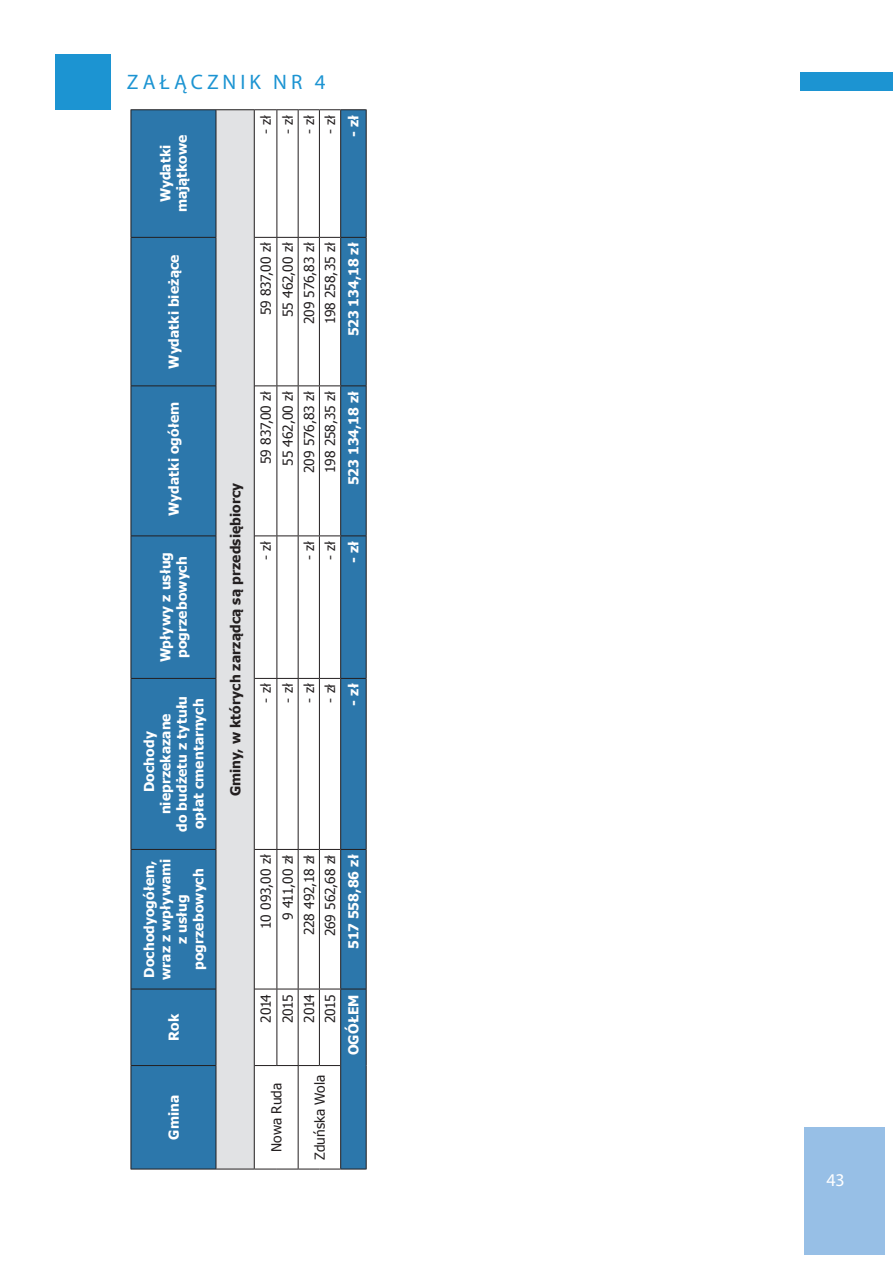
<style>
.page{position:relative;width:893px;height:1263px;background:#fff}
.page>*{position:absolute;margin:0;border:0;box-sizing:border-box;transform-origin:0 0}
.t1{font:21px "Myriad Pro";letter-spacing:.195em;color:#1c94d2}
.t2{font:18px "Myriad Pro";color:#fff}
.t3{font:700 13.65px/16.5px "Tahoma";letter-spacing:.005em;color:#fff;text-align:center}
.t4{font:13.65px "Tahoma";letter-spacing:-.015em;color:#231f20}
.t5{font:700 13.65px "Tahoma";letter-spacing:.01em;color:#231f20}
</style>
<div class="page">
<div style="left:804px;top:1127px;width:80px;height:127px;background:#97bfe6"></div>
<div style="left:800px;top:72px;width:93px;height:19px;background:#1c94d2"></div>
<div style="left:55px;top:54px;width:56px;height:55px;background:#1c94d2"></div>
<svg style="left:132px;top:110px;width:234px;height:1059px;fill:#2c77ab"></svg>
<div style="left:216px;top:110px;width:38px;height:1059px;background:#e1e2e4"></div>
<hr style="left:131px;top:1065px;width:1px;height:104px;background:#231f20">
<hr style="left:131px;top:989px;width:1px;height:76px;background:#231f20">
<hr style="left:131px;top:849px;width:1px;height:140px;background:#231f20">
<hr style="left:131px;top:678px;width:1px;height:171px;background:#231f20">
<hr style="left:131px;top:536px;width:1px;height:142px;background:#231f20">
<hr style="left:131px;top:386px;width:1px;height:150px;background:#231f20">
<hr style="left:131px;top:237px;width:1px;height:149px;background:#231f20">
<hr style="left:131px;top:109px;width:1px;height:128px;background:#231f20">
<hr style="left:216px;top:1065px;width:1px;height:104px;background:#231f20">
<hr style="left:216px;top:989px;width:1px;height:76px;background:#231f20">
<hr style="left:216px;top:849px;width:1px;height:140px;background:#231f20">
<hr style="left:216px;top:678px;width:1px;height:171px;background:#231f20">
<hr style="left:216px;top:536px;width:1px;height:142px;background:#231f20">
<hr style="left:216px;top:386px;width:1px;height:150px;background:#231f20">
<hr style="left:216px;top:237px;width:1px;height:149px;background:#231f20">
<hr style="left:216px;top:110px;width:1px;height:127px;background:#231f20">
<hr style="left:254px;top:1065px;width:1px;height:104px;background:#231f20">
<hr style="left:254px;top:989px;width:1px;height:76px;background:#231f20">
<hr style="left:254px;top:849px;width:1px;height:140px;background:#231f20">
<hr style="left:254px;top:678px;width:1px;height:171px;background:#231f20">
<hr style="left:254px;top:536px;width:1px;height:142px;background:#231f20">
<hr style="left:254px;top:386px;width:1px;height:150px;background:#231f20">
<hr style="left:254px;top:237px;width:1px;height:149px;background:#231f20">
<hr style="left:254px;top:110px;width:1px;height:127px;background:#231f20">
<hr style="left:277px;top:989px;width:1px;height:76px;background:#231f20">
<hr style="left:277px;top:850px;width:1px;height:139px;background:#231f20">
<hr style="left:277px;top:679px;width:1px;height:170px;background:#231f20">
<hr style="left:277px;top:536px;width:1px;height:142px;background:#231f20">
<hr style="left:277px;top:386px;width:1px;height:149px;background:#231f20">
<hr style="left:277px;top:238px;width:1px;height:147px;background:#231f20">
<hr style="left:277px;top:110px;width:1px;height:127px;background:#231f20">
<hr style="left:298px;top:1066px;width:1px;height:103px;background:#231f20">
<hr style="left:298px;top:989px;width:1px;height:76px;background:#231f20">
<hr style="left:298px;top:850px;width:1px;height:139px;background:#231f20">
<hr style="left:298px;top:679px;width:1px;height:170px;background:#231f20">
<hr style="left:298px;top:536px;width:1px;height:142px;background:#231f20">
<hr style="left:298px;top:386px;width:1px;height:149px;background:#231f20">
<hr style="left:298px;top:238px;width:1px;height:147px;background:#231f20">
<hr style="left:298px;top:110px;width:1px;height:127px;background:#231f20">
<hr style="left:319px;top:989px;width:1px;height:76px;background:#231f20">
<hr style="left:319px;top:850px;width:1px;height:139px;background:#231f20">
<hr style="left:319px;top:679px;width:1px;height:170px;background:#231f20">
<hr style="left:319px;top:536px;width:1px;height:142px;background:#231f20">
<hr style="left:319px;top:386px;width:1px;height:149px;background:#231f20">
<hr style="left:319px;top:238px;width:1px;height:147px;background:#231f20">
<hr style="left:319px;top:110px;width:1px;height:127px;background:#231f20">
<hr style="left:340px;top:1065px;width:1px;height:104px;background:#231f20">
<hr style="left:340px;top:989px;width:1px;height:76px;background:#231f20">
<hr style="left:340px;top:850px;width:1px;height:139px;background:#231f20">
<hr style="left:340px;top:679px;width:1px;height:170px;background:#231f20">
<hr style="left:340px;top:536px;width:1px;height:142px;background:#231f20">
<hr style="left:340px;top:386px;width:1px;height:149px;background:#231f20">
<hr style="left:340px;top:238px;width:1px;height:147px;background:#231f20">
<hr style="left:340px;top:110px;width:1px;height:127px;background:#231f20">
<hr style="left:131px;top:1169px;width:85px;height:1px;background:#231f20">
<hr style="left:131px;top:1065px;width:85px;height:1px;background:#231f20">
<hr style="left:131px;top:989px;width:85px;height:1px;background:#231f20">
<hr style="left:131px;top:849px;width:85px;height:1px;background:#231f20">
<hr style="left:131px;top:678px;width:85px;height:1px;background:#231f20">
<hr style="left:131px;top:535px;width:85px;height:1px;background:#231f20">
<hr style="left:131px;top:385px;width:85px;height:1px;background:#231f20">
<hr style="left:131px;top:237px;width:85px;height:1px;background:#231f20">
<hr style="left:131px;top:109px;width:85px;height:1px;background:#231f20">
<hr style="left:216px;top:1169px;width:38px;height:1px;background:#231f20">
<hr style="left:216px;top:109px;width:38px;height:1px;background:#231f20">
<svg style="left:254px;top:1065px;width:86px;height:1px"></svg>
<svg style="left:254px;top:1169px;width:112px;height:1px"></svg>
<svg style="left:254px;top:989px;width:112px;height:1px"></svg>
<svg style="left:254px;top:849px;width:112px;height:1px"></svg>
<svg style="left:254px;top:678px;width:112px;height:1px"></svg>
<svg style="left:254px;top:535px;width:112px;height:1px"></svg>
<svg style="left:254px;top:385px;width:112px;height:1px"></svg>
<svg style="left:254px;top:237px;width:112px;height:1px"></svg>
<svg style="left:254px;top:109px;width:112px;height:1px"></svg>
<hr style="left:366px;top:1065px;width:1px;height:104px;background:#231f20">
<hr style="left:366px;top:989px;width:1px;height:76px;background:#231f20">
<hr style="left:366px;top:849px;width:1px;height:140px;background:#231f20">
<hr style="left:366px;top:678px;width:1px;height:171px;background:#231f20">
<hr style="left:366px;top:536px;width:1px;height:142px;background:#231f20">
<hr style="left:366px;top:386px;width:1px;height:150px;background:#231f20">
<hr style="left:366px;top:237px;width:1px;height:149px;background:#231f20">
<hr style="left:366px;top:109px;width:1px;height:128px;background:#231f20">
<h1 class="t1" style="left:127px;top:69px;width:200px">ZAŁĄCZNIK NR 4</h1>
<p class="t3" style="left:156px;top:212px;width:79px;rotate:-90deg">Wydatki majątkowe</p>
<p class="t4" style="left:257px;top:134px;width:20px;rotate:-90deg">- zł</p>
<p class="t4" style="left:279px;top:134px;width:20px;rotate:-90deg">- zł</p>
<p class="t4" style="left:300px;top:134px;width:20px;rotate:-90deg">- zł</p>
<p class="t4" style="left:321px;top:134px;width:20px;rotate:-90deg">- zł</p>
<p class="t3" style="left:345px;top:137px;width:23px;rotate:-90deg">- zł</p>
<p class="t3" style="left:165px;top:369px;width:116px;rotate:-90deg">Wydatki bieżące</p>
<p class="t3" style="left:165px;top:516px;width:115px;rotate:-90deg">Wydatki ogółem</p>
<p class="t3" style="left:156px;top:662px;width:112px;rotate:-90deg">Wpływy z usług pogrzebowych</p>
<p class="t3" style="left:140px;top:832px;width:138px;rotate:-90deg">Dochody nieprzekazane<br>do budżetu z tytułu opłat cmentarnych</p>
<p class="t3" style="left:140px;top:980px;width:123px;rotate:-90deg">Dochodyogółem, wraz z wpływami z usług pogrzebowych</p>
<p class="t4" style="left:257px;top:315px;width:74px;rotate:-90deg">59 837,00 zł</p>
<p class="t4" style="left:279px;top:317px;width:76px;rotate:-90deg">55 462,00 zł</p>
<p class="t4" style="left:300px;top:324px;width:83px;rotate:-90deg">209 576,83 zł</p>
<p class="t4" style="left:321px;top:324px;width:83px;rotate:-90deg">198 258,35 zł</p>
<p class="t3" style="left:345px;top:336px;width:95px;rotate:-90deg">523 134,18 zł</p>
<p class="t5" style="left:226px;top:796px;width:315px;rotate:-90deg">Gminy, w których zarządcą są przedsiębiorcy</p>
<p class="t4" style="left:257px;top:464px;width:74px;rotate:-90deg">59 837,00 zł</p>
<p class="t4" style="left:279px;top:466px;width:76px;rotate:-90deg">55 462,00 zł</p>
<p class="t4" style="left:300px;top:473px;width:83px;rotate:-90deg">209 576,83 zł</p>
<p class="t4" style="left:321px;top:473px;width:83px;rotate:-90deg">198 258,35 zł</p>
<p class="t3" style="left:345px;top:485px;width:95px;rotate:-90deg">523 134,18 zł</p>
<p class="t4" style="left:257px;top:560px;width:20px;rotate:-90deg">- zł</p>
<p class="t4" style="left:300px;top:560px;width:20px;rotate:-90deg">- zł</p>
<p class="t4" style="left:321px;top:560px;width:20px;rotate:-90deg">- zł</p>
<p class="t3" style="left:345px;top:563px;width:23px;rotate:-90deg">- zł</p>
<p class="t4" style="left:257px;top:703px;width:20px;rotate:-90deg">- zł</p>
<p class="t4" style="left:279px;top:703px;width:20px;rotate:-90deg">- zł</p>
<p class="t4" style="left:300px;top:703px;width:20px;rotate:-90deg">- zł</p>
<p class="t4" style="left:321px;top:703px;width:20px;rotate:-90deg">- zł</p>
<p class="t3" style="left:345px;top:706px;width:23px;rotate:-90deg">- zł</p>
<p class="t4" style="left:257px;top:928px;width:75px;rotate:-90deg">10 093,00 zł</p>
<p class="t4" style="left:279px;top:920px;width:67px;rotate:-90deg">9 411,00 zł</p>
<p class="t4" style="left:300px;top:935px;width:82px;rotate:-90deg">228 492,18 zł</p>
<p class="t4" style="left:321px;top:936px;width:83px;rotate:-90deg">269 562,68 zł</p>
<p class="t3" style="left:345px;top:949px;width:95px;rotate:-90deg">517 558,86 zł</p>
<p class="t3" style="left:165px;top:1040px;width:28px;rotate:-90deg">Rok</p>
<p class="t3" style="left:165px;top:1139px;width:46px;rotate:-90deg">Gmina</p>
<p class="t4" style="left:257px;top:1022px;width:30px;rotate:-90deg">2014</p>
<p class="t4" style="left:279px;top:1023px;width:30px;rotate:-90deg">2015</p>
<p class="t4" style="left:267px;top:1152px;width:71px;rotate:-90deg">Nowa Ruda</p>
<p class="t4" style="left:300px;top:1023px;width:30px;rotate:-90deg">2014</p>
<p class="t4" style="left:321px;top:1023px;width:30px;rotate:-90deg">2015</p>
<p class="t4" style="left:311px;top:1160px;width:87px;rotate:-90deg">Zduńska Wola</p>
<p class="t3" style="left:345px;top:1055px;width:62px;rotate:-90deg">OGÓŁEM</p>
<h2 class="t2" style="left:826px;top:1168px;width:20px">43</h2>
</div>
